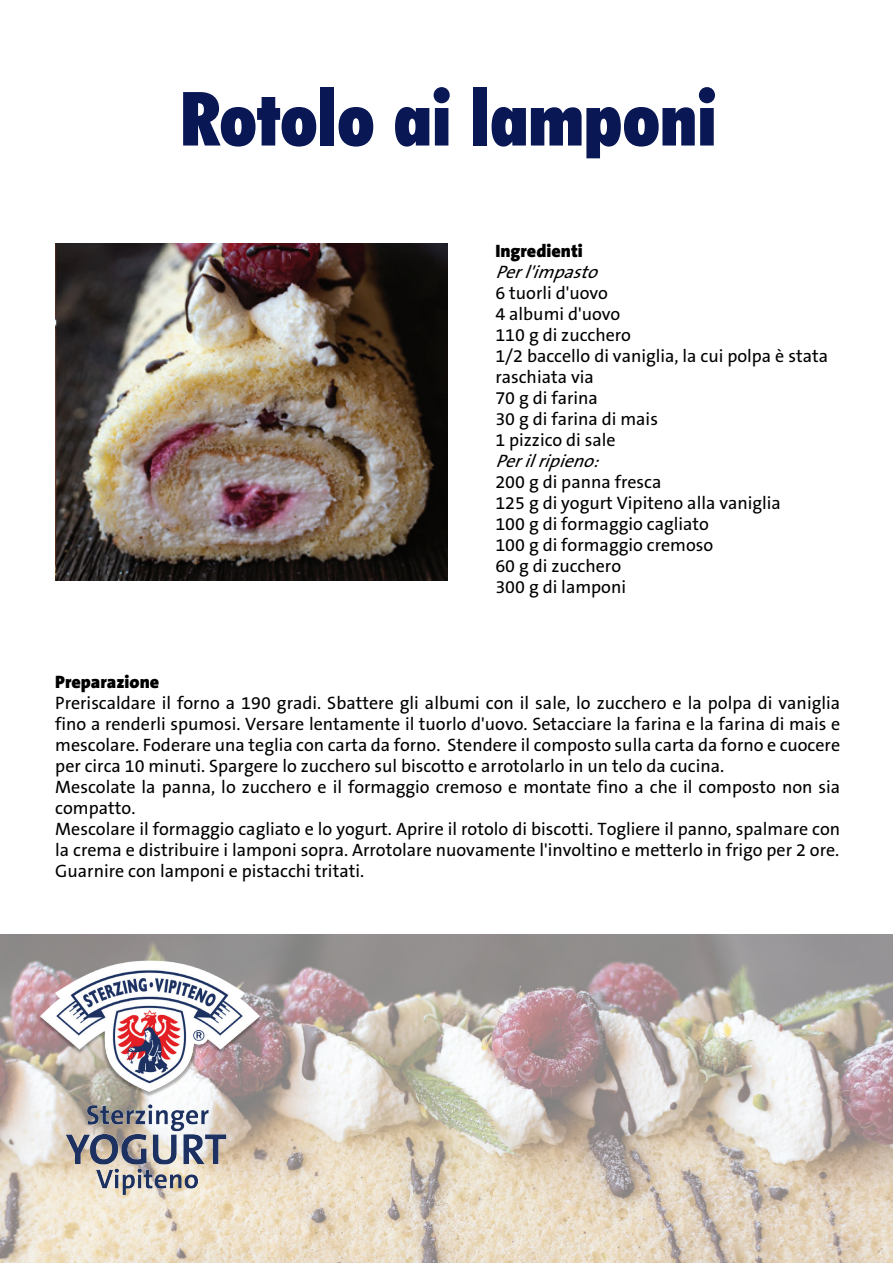
<style>
.page{position:relative;width:893px;height:1263px;background:#fff}
.page>*{position:absolute;margin:0;border:0;box-sizing:border-box;transform-origin:0 0}
.t1{font:900 condensed 75px "Futura BT";color:#091855}
.t2{font:18px/21px "The Sans B5 Plain";color:#000}
.t3{font:italic 18px "The Sans B5 Plain";color:#000}
.t4{font:900 18px "The Sans B9";color:#000}
</style>
<div class="page">
<img style="left:55px;top:243px;width:393px;height:338px">
<img style="left:0;top:934px;width:893px;height:329px">
<img style="left:10px;top:934px;width:279px;height:266px">
<h1 class="t1" style="left:180px;top:73px;width:538px">Rotolo ai lamponi</h1>
<p class="t4" style="left:495px;top:241px;width:89px">Ingredienti</p>
<p class="t3" style="left:495px;top:262px;width:110px">Perl'impasto</p>
<p class="t2" style="left:495px;top:283px;width:334px">6 tuorli d'uovo<br>4 albumi d'uovo<br>110 g di zucchero<br>1/2 baccello di vaniglia, la cui polpa è stata raschiata via<br>70 g di farina<br>30 g di farina di mais<br>1 pizzico di sale</p>
<p class="t3" style="left:495px;top:451px;width:111px">Perilripieno:</p>
<p class="t2" style="left:495px;top:472px;width:287px">200 g di panna fresca<br>125 g di yogurt Vipiteno alla vaniglia<br>100 g di formaggio cagliato<br>100 g di formaggio cremoso<br>60 g di zucchero<br>300 g di lamponi</p>
<p class="t4" style="left:55px;top:672px;width:106px">Preparazione</p>
<p class="t2" style="left:55px;top:693px;width:786px">Preriscaldare il forno a 190 gradi. Sbattere gli albumi con il sale, lo zucchero e la polpa di vaniglia fino a renderli spumosi. Versare lentamente il tuorlo d'uovo. Setacciare la farina e la farina di mais e mescolare. Foderare una teglia con carta da forno. Stendere il composto sulla carta da forno e cuocere per circa 10 minuti. Spargere lo zucchero sul biscotto e arrotolarlo in un telo da cucina.<br>Mescolate la panna, lo zucchero e il formaggio cremoso e montate fino a che il composto non sia compatto.<br>Mescolare il formaggio cagliato e lo yogurt. Aprire il rotolo di biscotti. Togliere il panno, spalmare con la crema e distribuire i lamponi sopra. Arrotolare nuovamente l'involtino e metterlo in frigo per 2 ore.<br>Guarnire con lamponi e pistacchi tritati.</p>
</div>
